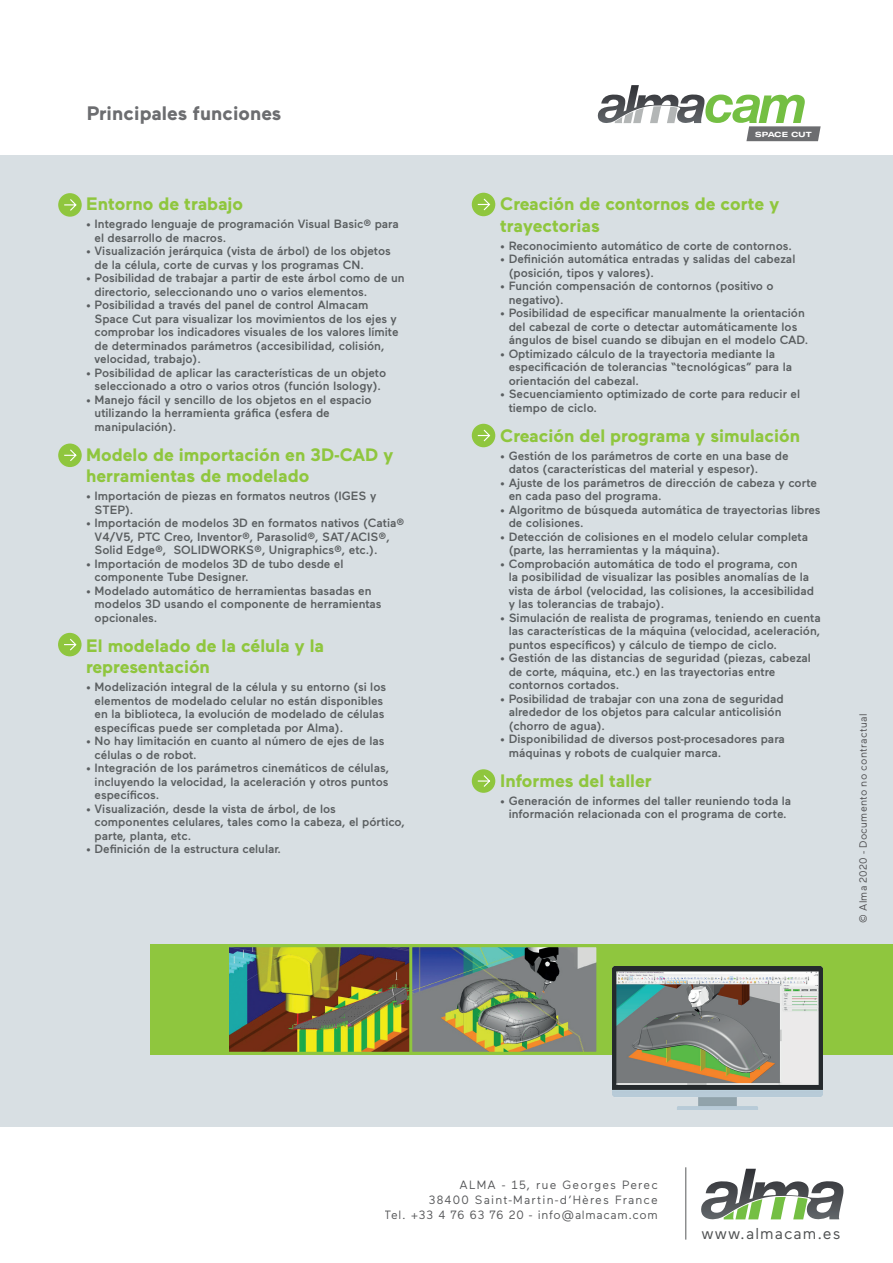
<style>
.page{position:relative;width:893px;height:1263px;background:#fff}
.page>*{position:absolute;margin:0;border:0;box-sizing:border-box;transform-origin:0 0}
.t1{font:700 19.5px "Maax";letter-spacing:.005em;color:#6c6d70}
.t2{font:700 18px/21.6px "Maax";color:#8fc63e}
.t3{font:15.75px "Maax";letter-spacing:.07em;color:#4e5051}
.t4{font:500 12px/13.5px "Maax";color:#5a5e60}
.t5{font:12px/15px "Maax";letter-spacing:.1em;color:#57585a;text-align:right}
.t6{font:10.5px "Maax";letter-spacing:.025em;color:#505052}
.t7{font:700 expanded 7.2px "GT America";letter-spacing:.02em;color:#fff}
</style>
<div class="page">
<div style="left:0;top:155px;width:893px;height:972px;background:#d8dfe3"></div>
<svg style="left:597px;top:85px;width:224px;height:56px"></svg>
<div style="left:58px;top:193px;width:24px;height:24px;background:#8fc63e;border-radius:50%"></div>
<svg style="left:64px;top:199px;width:13px;height:12px"></svg>
<div style="left:58px;top:443px;width:24px;height:24px;background:#8fc63e;border-radius:50%"></div>
<svg style="left:64px;top:449px;width:13px;height:12px"></svg>
<div style="left:58px;top:633px;width:24px;height:23px;background:#8fc63e;border-radius:50%"></div>
<svg style="left:64px;top:638px;width:13px;height:13px"></svg>
<hr style="left:685px;top:1167px;width:1px;height:72px;background:#57585a">
<svg style="left:701px;top:1169px;width:142px;height:50px"></svg>
<div style="left:472px;top:769px;width:23px;height:24px;background:#8fc63e;border-radius:50%"></div>
<svg style="left:477px;top:775px;width:13px;height:12px"></svg>
<div style="left:472px;top:193px;width:23px;height:23px;background:#8fc63e;border-radius:50%"></div>
<svg style="left:477px;top:198px;width:14px;height:13px"></svg>
<div style="left:472px;top:424px;width:23px;height:23px;background:#8fc63e;border-radius:50%"></div>
<svg style="left:477px;top:429px;width:14px;height:13px"></svg>
<div style="left:151px;top:944px;width:742px;height:111px;background:#8fc63e"></div>
<img style="left:613px;top:966px;width:209px;height:143px">
<img style="left:230px;top:948px;width:179px;height:103px">
<div style="left:226px;top:944px;width:190px;height:111px;border:3px solid #8fc63e"></div>
<img style="left:413px;top:948px;width:182px;height:103px">
<div style="left:409px;top:944px;width:190px;height:111px;border:3px solid #8fc63e"></div>
<h1 class="t1" style="left:86px;top:100px;width:197px">Principales funciones</h1>
<h2 class="t2" style="left:86px;top:192px;width:158px">Entorno de trabajo</h2>
<p class="t4" style="left:95px;top:217px;width:306px;text-indent:-9px">• Integrado lenguaje de programación Visual Basic® para el desarrollo de macros.</p>
<p class="t4" style="left:95px;top:244px;width:298px;text-indent:-9px">• Visualización jerárquica (vista de árbol) de los objetos de la célula, corte de curvas y los programas CN.</p>
<p class="t4" style="left:95px;top:271px;width:312px;text-indent:-9px">• Posibilidad de trabajar a partir de este árbol como de un directorio, seleccionando uno o varios elementos.</p>
<p class="t4" style="left:95px;top:298px;width:306px;text-indent:-9px">• Posibilidad a través del panel de control Almacam Space Cut para visualizar los movimientos de los ejes y comprobar los indicadores visuales de los valores límite de determinados parámetros (accesibilidad, colisión, velocidad, trabajo).</p>
<p class="t4" style="left:86px;top:365px;width:302px;text-align:center">• Posibilidad de aplicar las características de un objeto seleccionado a otro o varios otros (función Isology).</p>
<p class="t4" style="left:95px;top:392px;width:279px;text-indent:-9px">• Manejo fácil y sencillo de los objetos en el espacio utilizando la herramienta gráfica (esfera de manipulación).</p>
<h2 class="t2" style="left:86px;top:443px;width:309px">Modelo de importación en 3D-CAD y herramientas de modelado</h2>
<p class="t4" style="left:95px;top:489px;width:283px;text-indent:-9px">• Importación de piezas en formatos neutros (IGES y<br>STEP).</p>
<p class="t4" style="left:95px;top:516px;width:311px;text-indent:-9px">• Importación de modelos 3D en formatos nativos (Catia®<br>V4/V5, PTC Creo, Inventor®, Parasolid®, SAT/ACIS®,<br>Solid Edge®, SOLIDWORKS®, Unigraphics®, etc.).</p>
<p class="t4" style="left:95px;top:556px;width:250px;text-indent:-9px">• Importación de modelos 3D de tubo desde el componente Tube Designer.</p>
<p class="t4" style="left:95px;top:583px;width:289px;text-indent:-9px">• Modelado automático de herramientas basadas en modelos 3D usando el componente de herramientas opcionales.</p>
<h2 class="t2" style="left:86px;top:634px;width:240px">El modelado de la célula y la representación</h2>
<p class="t4" style="left:95px;top:680px;width:293px;text-indent:-9px">• Modelización integral de la célula y su entorno (si los elementos de modelado celular no están disponibles en la biblioteca, la evolución de modelado de células específicas puede ser completada por Alma).</p>
<p class="t4" style="left:95px;top:734px;width:291px;text-indent:-9px">• No hay limitación en cuanto al número de ejes de las células o de robot.</p>
<p class="t4" style="left:95px;top:761px;width:296px;text-align:justify;text-indent:-9px">• Integración de los parámetros cinemáticos de células, incluyendo la velocidad, la aceleración y otros puntos específicos.</p>
<p class="t4" style="left:95px;top:801px;width:312px;text-indent:-9px">• Visualización, desde la vista de árbol, de los componentes celulares, tales como la cabeza, el pórtico, parte, planta, etc.</p>
<p class="t4" style="left:86px;top:842px;width:196px">• Definición de la estructura celular.</p>
<p class="t7" style="left:755px;top:130px;width:58px">SPACE CUT</p>
<h2 class="t2" style="left:500px;top:192px;width:281px">Creación de contornos de corte y trayectorias</h2>
<p class="t4" style="left:500px;top:238px;width:293px">• Reconocimiento automático de corte de contornos.</p>
<p class="t4" style="left:509px;top:252px;width:288px;text-indent:-9px">• Definición automática entradas y salidas del cabezal (posición, tipos y valores).</p>
<p class="t4" style="left:509px;top:279px;width:267px;text-indent:-9px">• Función compensación de contornos (positivo o negativo).</p>
<p class="t4" style="left:509px;top:306px;width:301px;text-indent:-9px">• Posibilidad de especificar manualmente la orientación del cabezal de corte o detectar automáticamente los ángulos de bisel cuando se dibujan en el modelo CAD.</p>
<p class="t4" style="left:509px;top:346px;width:285px;text-indent:-9px">• Optimizado cálculo de la trayectoria mediante la especificación de tolerancias “tecnológicas” para la orientación del cabezal.</p>
<p class="t4" style="left:509px;top:387px;width:293px;text-indent:-9px">• Secuenciamiento optimizado de corte para reducir el tiempo de ciclo.</p>
<h2 class="t2" style="left:500px;top:424px;width:301px">Creación del programa y simulación</h2>
<p class="t4" style="left:509px;top:448px;width:281px;text-indent:-9px">• Gestión de los parámetros de corte en una base de datos (características del material y espesor).</p>
<p class="t4" style="left:509px;top:475px;width:310px;text-indent:-9px">• Ajuste de los parámetros de dirección de cabeza y corte en cada paso del programa.</p>
<p class="t4" style="left:509px;top:502px;width:313px;text-indent:-9px">• Algoritmo de búsqueda automática de trayectorias libres de colisiones.</p>
<p class="t4" style="left:509px;top:529px;width:301px;text-indent:-9px">• Detección de colisiones en el modelo celular completa (parte, las herramientas y la máquina).</p>
<p class="t4" style="left:509px;top:556px;width:307px;text-indent:-9px">• Comprobación automática de todo el programa, con<br>la posibilidad de visualizar las posibles anomalías de la vista de árbol (velocidad, las colisiones, la accesibilidad y las tolerancias de trabajo).</p>
<p class="t4" style="left:509px;top:610px;width:314px;text-align:justify;text-indent:-9px">• Simulación de realista de programas, teniendo en cuenta las características de la máquina (velocidad, aceleración, puntos específicos) y cálculo de tiempo de ciclo.</p>
<p class="t4" style="left:509px;top:651px;width:304px;text-indent:-9px">• Gestión de las distancias de seguridad (piezas, cabezal de corte, máquina, etc.) en las trayectorias entre contornos cortados.</p>
<p class="t4" style="left:509px;top:691px;width:277px;text-indent:-9px">• Posibilidad de trabajar con una zona de seguridad alrededor de los objetos para calcular anticolisión (chorro de agua).</p>
<p class="t4" style="left:509px;top:732px;width:278px;text-indent:-9px">• Disponibilidad de diversos post-procesadores para máquinas y robots de cualquier marca.</p>
<h2 class="t2" style="left:500px;top:769px;width:153px">Informes del taller</h2>
<p class="t4" style="left:500px;top:793px;width:293px;text-align:center">• Generación de informes del taller reuniendo toda la información relacionada con el programa de corte.</p>
<p class="t6" style="left:856px;top:923px;width:210px;rotate:-90deg">© Alma 2020 - Documento no contractual</p>
<p class="t5" style="left:385px;top:1177px;width:275px">ALMA - 15, rue Georges Perec<br>38400 Saint-Martin-d’Hères France<br>Tel. +33 4 76 63 76 20 - info@almacam.com</p>
<h3 class="t3" style="left:701px;top:1223px;width:140px">www.almacam.es</h3>
</div>
